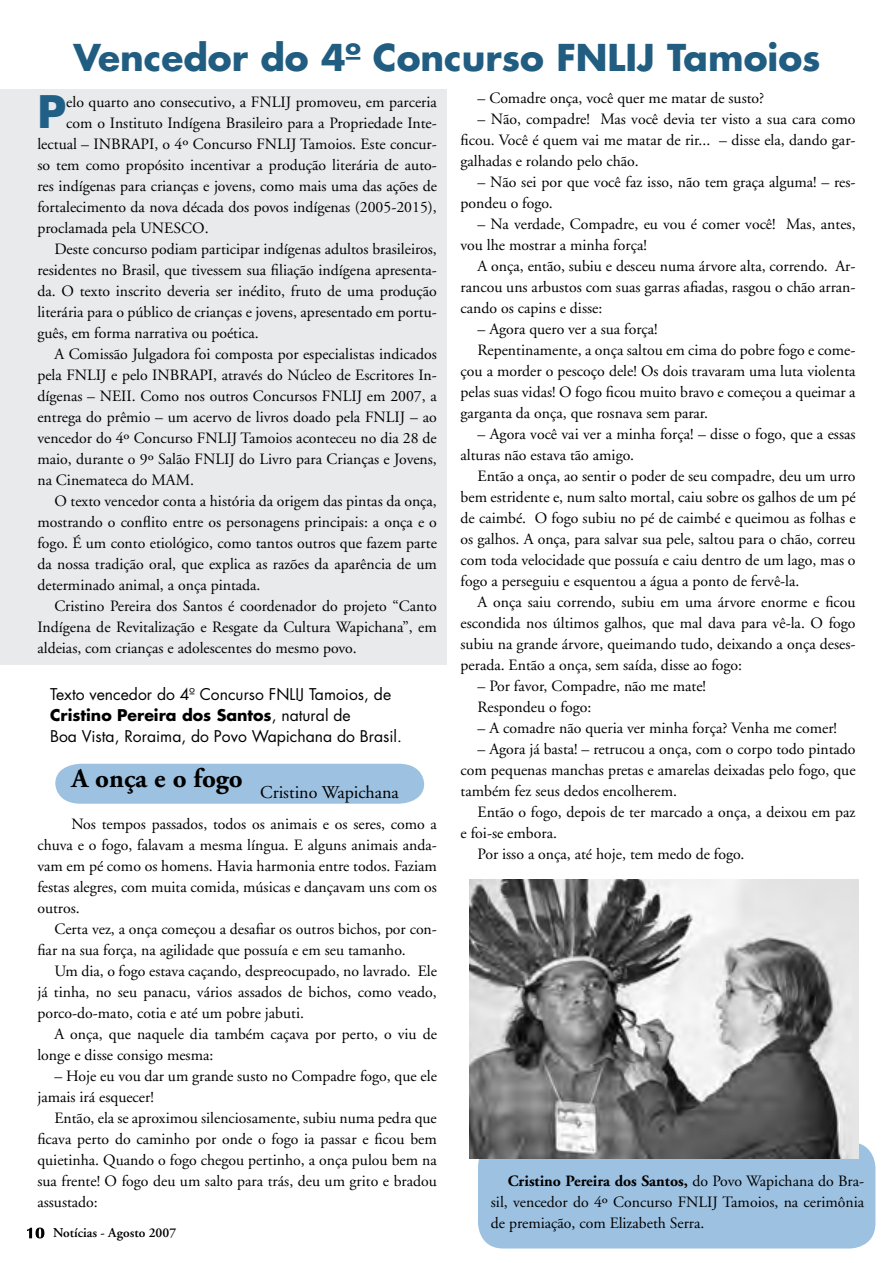
<style>
.page{position:relative;width:893px;height:1263px;background:#fff}
.page>*{position:absolute;margin:0;border:0;box-sizing:border-box;transform-origin:0 0}
.t1{font:700 43.65px "Futura";color:#216086}
.t2{font:700 36px "Futura";color:#205d81}
.t3{font:700 27px "Adobe Garamond";color:#000}
.t4{font:18px "Adobe Garamond";color:#000}
.t5{font:15.75px/21px "Adobe Garamond";color:#000;text-align:justify}
.t6{font:15.75px/21px "Futura";color:#000}
.t7{font:600 13.5px "Adobe Garamond";color:#000}
.s1{font-weight:700}
</style>
<div class="page">
<div style="left:478px;top:1143px;width:397px;height:105px;background:#9dc1e0"></div>
<div style="left:0;top:89px;width:446px;height:575px;background:#e8eaec"></div>
<div style="left:55px;top:764px;width:369px;height:40px;background:#9dc1e0"></div>
<svg style="left:27px;top:1227px;width:17px;height:11px"></svg>
<img style="left:470px;top:879px;width:389px;height:279px">
<h2 class="t2" style="left:73px;top:32px;width:749px">Vencedor do 4º Concurso FNLIJ Tamoios</h2>
<h1 class="t1" style="left:37px;top:81px;width:30px">P</h1>
<p class="t5" style="left:66px;top:92px;width:372px">elo quarto ano consecutivo, a FNLIJ promoveu, em parceria</p>
<p class="t5" style="left:66px;top:113px;width:372px">com o Instituto Indígena Brasileiro para a Propriedade Inte-</p>
<p class="t5" style="left:37px;top:134px;width:401px">lectual – INBRAPI, o 4º Concurso FNLIJ Tamoios. Este concur-</p>
<p class="t5" style="left:37px;top:155px;width:401px">so tem como propósito incentivar a produção literária de auto-</p>
<p class="t5" style="left:37px;top:176px;width:401px">res indígenas para crianças e jovens, como mais uma das ações de</p>
<p class="t5" style="left:37px;top:197px;width:401px">fortalecimento da nova década dos povos indígenas (2005-2015),</p>
<p class="t5" style="left:37px;top:218px;width:173px">proclamada pela UNESCO.</p>
<p class="t5" style="left:54px;top:239px;width:384px">Deste concurso podiam participar indígenas adultos brasileiros,</p>
<p class="t5" style="left:37px;top:260px;width:401px">residentes no Brasil, que tivessem sua filiação indígena apresenta-</p>
<p class="t5" style="left:37px;top:281px;width:401px">da. O texto inscrito deveria ser inédito, fruto de uma produção</p>
<p class="t5" style="left:37px;top:302px;width:401px">literária para o público de crianças e jovens, apresentado em portu-</p>
<p class="t5" style="left:37px;top:323px;width:223px">guês, em forma narrativa ou poética.</p>
<p class="t5" style="left:54px;top:344px;width:384px">A Comissão Julgadora foi composta por especialistas indicados</p>
<p class="t5" style="left:37px;top:365px;width:401px">pela FNLIJ e pelo INBRAPI, através do Núcleo de Escritores In-</p>
<p class="t5" style="left:37px;top:386px;width:401px">dígenas – NEII. Como nos outros Concursos FNLIJ em 2007, a</p>
<p class="t5" style="left:37px;top:407px;width:401px">entrega do prêmio – um acervo de livros doado pela FNLIJ – ao</p>
<p class="t5" style="left:37px;top:428px;width:401px">vencedor do 4º Concurso FNLIJ Tamoios aconteceu no dia 28 de</p>
<p class="t5" style="left:37px;top:449px;width:401px">maio, durante o 9º Salão FNLIJ do Livro para Crianças e Jovens,</p>
<p class="t5" style="left:37px;top:470px;width:158px">na Cinemateca do MAM.</p>
<p class="t5" style="left:54px;top:491px;width:384px">O texto vencedor conta a história da origem das pintas da onça,</p>
<p class="t5" style="left:37px;top:512px;width:401px">mostrando o conflito entre os personagens principais: a onça e o</p>
<p class="t5" style="left:37px;top:533px;width:401px">fogo. É um conto etiológico, como tantos outros que fazem parte</p>
<p class="t5" style="left:37px;top:554px;width:401px">da nossa tradição oral, que explica as razões da aparência de um</p>
<p class="t5" style="left:37px;top:575px;width:225px">determinado animal, a onça pintada.</p>
<p class="t5" style="left:54px;top:596px;width:384px">Cristino Pereira dos Santos é coordenador do projeto “Canto</p>
<p class="t5" style="left:37px;top:617px;width:401px">Indígena de Revitalização e Resgate da Cultura Wapichana”, em</p>
<p class="t5" style="left:37px;top:638px;width:321px">aldeias, com crianças e adolescentes do mesmo povo.</p>
<p class="t6" style="left:50px;top:683px;width:353px">Texto vencedor do 4º Concurso FNLIJ Tamoios, de<br><span class="s1">Cristino Pereira dos Santos</span>, natural de<br>Boa Vista, Roraima, do Povo Wapichana do Brasil.</p>
<h3 class="t3" style="left:71px;top:764px;width:173px">A onça e o fogo</h3>
<p class="t5" style="left:37px;top:814px;width:401px;text-indent:34px">Nos tempos passados, todos os animais e os seres, como a chuva e o fogo, falavam a mesma língua. E alguns animais anda&shy;vam em pé como os homens. Havia harmonia entre todos. Faziam festas alegres, com muita comida, músicas e dançavam uns com os outros.</p>
<p class="t5" style="left:37px;top:919px;width:401px;text-indent:17px">Certa vez, a onça começou a desafiar os outros bichos, por con&shy;fiar na sua força, na agilidade que possuía e em seu tamanho.</p>
<p class="t5" style="left:37px;top:961px;width:401px;text-indent:17px">Um dia, o fogo estava caçando, despreocupado, no lavrado. Ele já tinha, no seu panacu, vários assados de bichos, como veado, porco-do-mato, cotia e até um pobre jabuti.</p>
<p class="t5" style="left:37px;top:1024px;width:401px;text-indent:17px">A onça, que naquele dia também caçava por perto, o viu de longe e disse consigo mesma:</p>
<p class="t5" style="left:37px;top:1066px;width:401px;text-indent:17px">– Hoje eu vou dar um grande susto no Compadre fogo, que ele jamais irá esquecer!</p>
<p class="t5" style="left:37px;top:1108px;width:401px;text-indent:17px">Então, ela se aproximou silenciosamente, subiu numa pedra que ficava perto do caminho por onde o fogo ia passar e ficou bem quietinha. Quando o fogo chegou pertinho, a onça pulou bem na sua frente! O fogo deu um salto para trás, deu um grito e bradou assustado:</p>
<p class="t4" style="left:260px;top:783px;width:140px">Cristino Wapichana</p>
<p class="t7" style="left:53px;top:1226px;width:125px">Notícias - Agosto 2007</p>
<p class="t5" style="left:478px;top:87px;width:288px">– Comadre onça, você quer me matar de susto?</p>
<p class="t5" style="left:461px;top:108px;width:397px;text-indent:17px">– Não, compadre! Mas você devia ter visto a sua cara como ficou. Você é quem vai me matar de rir... – disse ela, dando gar&shy;galhadas e rolando pelo chão.</p>
<p class="t5" style="left:461px;top:171px;width:397px;text-indent:17px">– Não sei por que você faz isso, não tem graça alguma! – res&shy;pondeu o fogo.</p>
<p class="t5" style="left:461px;top:213px;width:397px;text-indent:17px">– Na verdade, Compadre, eu vou é comer você! Mas, antes, vou lhe mostrar a minha força!</p>
<p class="t5" style="left:461px;top:255px;width:397px;text-indent:17px">A onça, então, subiu e desceu numa árvore alta, correndo. Ar&shy;rancou uns arbustos com suas garras afiadas, rasgou o chão arran&shy;cando os capins e disse:</p>
<p class="t5" style="left:478px;top:318px;width:182px">– Agora quero ver a sua força!</p>
<p class="t5" style="left:478px;top:339px;width:380px">Repentinamente, a onça saltou em cima do pobre fogo e come-</p>
<p class="t5" style="left:461px;top:360px;width:396px">çou a morder o pescoço dele! Os dois travaram uma luta violenta</p>
<p class="t5" style="left:461px;top:381px;width:397px">pelas suas vidas! O fogo ficou muito bravo e começou a queimar a</p>
<p class="t5" style="left:461px;top:402px;width:249px">garganta da onça, que rosnava sem parar.</p>
<p class="t5" style="left:461px;top:423px;width:397px;text-indent:17px">– Agora você vai ver a minha força! – disse o fogo, que a essas alturas não estava tão amigo.</p>
<p class="t5" style="left:461px;top:465px;width:397px;text-indent:17px">Então a onça, ao sentir o poder de seu compadre, deu um urro bem estridente e, num salto mortal, caiu sobre os galhos de um pé de caimbé. O fogo subiu no pé de caimbé e queimou as folhas e os galhos. A onça, para salvar sua pele, saltou para o chão, correu com toda velocidade que possuía e caiu dentro de um lago, mas o fogo a perseguiu e esquentou a água a ponto de fervê-la.</p>
<p class="t5" style="left:461px;top:591px;width:397px;text-indent:17px">A onça saiu correndo, subiu em uma árvore enorme e ficou escondida nos últimos galhos, que mal dava para vê-la. O fogo subiu na grande árvore, queimando tudo, deixando a onça deses&shy;perada. Então a onça, sem saída, disse ao fogo:</p>
<p class="t5" style="left:478px;top:675px;width:230px">– Por favor, Compadre, não me mate!<br>Respondeu o fogo:</p>
<p class="t5" style="left:478px;top:717px;width:361px">– A comadre não queria ver minha força? Venha me comer!</p>
<p class="t5" style="left:461px;top:738px;width:397px;text-indent:17px">– Agora já basta! – retrucou a onça, com o corpo todo pintado com pequenas manchas pretas e amarelas deixadas pelo fogo, que também fez seus dedos encolherem.</p>
<p class="t5" style="left:478px;top:801px;width:379px">Então o fogo, depois de ter marcado a onça, a deixou em paz</p>
<p class="t5" style="left:461px;top:822px;width:98px">e foi-se embora.</p>
<p class="t5" style="left:478px;top:843px;width:268px">Por isso a onça, até hoje, tem medo de fogo.</p>
<p class="t5" style="left:491px;top:1170px;width:375px;text-indent:17px"><span class="s1">Cristino Pereira dos Santos,</span> do Povo Wapichana do Bra&shy;sil, vencedor do 4º Concurso FNLIJ Tamoios, na cerimônia de premiação, com Elizabeth Serra.</p>
</div>
